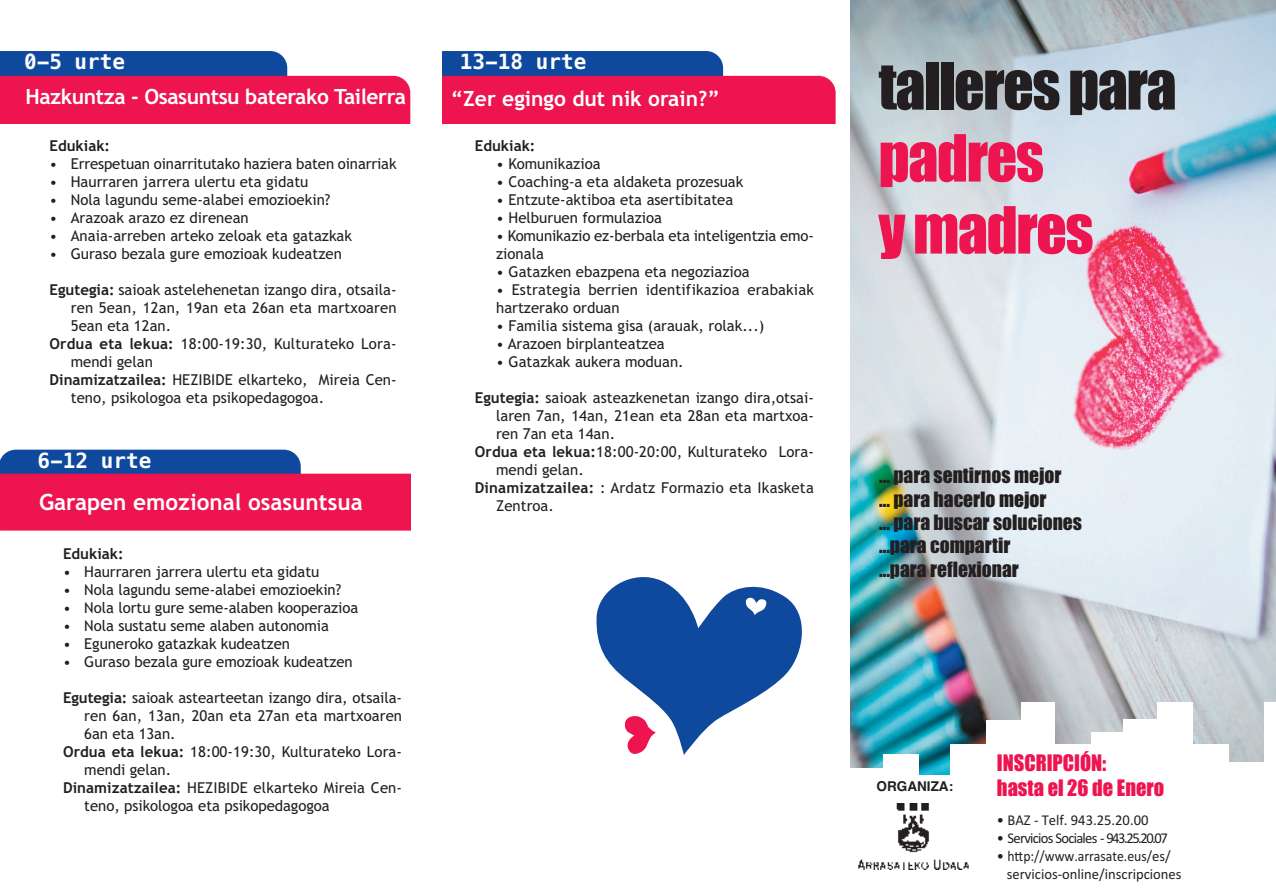
<style>
.page{position:relative;width:1276px;height:893px;background:#fff}
.page>*{position:absolute;margin:0;border:0;box-sizing:border-box;transform-origin:0 0}
.t1{font:60px/72px "Impact";letter-spacing:-.025em;color:#ed144f}
.t2{font:60px "Impact";letter-spacing:-.025em;color:#231f20}
.t3{font:700 22.5px "Trebuchet MS";color:#fff}
.t4{font:700 21px "Trebuchet MS";letter-spacing:-.02em;color:#fff}
.t5{font:21px/25.2px "Impact";color:#ed144f}
.t6{font:700 21px "Menlo";color:#fff}
.t7{font:700 21px "Trebuchet MS";color:#fff}
.t8{font:19.5px/23.4px "Impact";color:#231f20}
.t9{font:15px/18px "Trebuchet MS";color:#231f20}
.t10{font:15px/18px "Calibri";color:#231f20}
.t11{font:15px "Calibri";letter-spacing:-.05em;color:#231f20}
.t12{font:700 15px "Trebuchet MS";color:#231f20}
.t13{font:700 13.5px "Helvetica";color:#231f20}
.s1{font-weight:700}
</style>
<div class="page">
<svg style="left:0;top:450px;width:411px;height:81px;background:#bf336e"></svg>
<div style="left:416px;top:51px;width:307px;height:51px;background:#0f499d;border-radius:17px"></div>
<div style="left:415px;top:76px;width:420px;height:69px;background:#ed144f;border-radius:17px"></div>
<div style="left:406px;top:124px;width:444px;height:26px;background:#fff"></div>
<div style="left:411px;top:24px;width:31px;height:723px;background:#fff"></div>
<img style="left:850px;top:0;width:426px;height:775px">
<div style="left:950px;top:744px;width:37px;height:149px;background:#fff"></div>
<div style="left:985px;top:721px;width:37px;height:172px;background:#fff"></div>
<div style="left:1021px;top:702px;width:34px;height:191px;background:#fff"></div>
<div style="left:1054px;top:745px;width:38px;height:148px;background:#fff"></div>
<div style="left:1091px;top:732px;width:34px;height:161px;background:#fff"></div>
<div style="left:1123px;top:719px;width:34px;height:174px;background:#fff"></div>
<div style="left:1157px;top:702px;width:35px;height:191px;background:#fff"></div>
<div style="left:1191px;top:744px;width:38px;height:149px;background:#fff"></div>
<div style="left:1225px;top:763px;width:40px;height:130px;background:#fff"></div>
<div style="left:1264px;top:702px;width:12px;height:191px;background:#fff"></div>
<div style="left:850px;top:768px;width:34px;height:125px;background:#fff"></div>
<div style="left:883px;top:755px;width:35px;height:138px;background:#fff"></div>
<img style="left:858px;top:803px;width:111px;height:67px">
<svg style="left:0;top:51px;width:410px;height:73px;background:#ba3974"></svg>
<svg style="left:596px;top:577px;width:206px;height:178px"></svg>
<h3 class="t6" style="left:24px;top:49px;width:103px">0-5 urte</h3>
<h3 class="t4" style="left:26px;top:85px;width:382px">Hazkuntza - Osasuntsu baterako Tailerra</h3>
<p class="t12" style="left:50px;top:137px;width:62px">Edukiak:</p>
<p class="t9" style="left:50px;top:154px;width:348px">• Errespetuan oinarritutako haziera baten oinarriak</p>
<p class="t9" style="left:50px;top:172px;width:260px">• Haurraren jarrera ulertu eta gidatu</p>
<p class="t9" style="left:50px;top:190px;width:282px">• Nola lagundu seme-alabei emozioekin?</p>
<p class="t9" style="left:50px;top:208px;width:201px">• Arazoak arazo ez direnean</p>
<p class="t9" style="left:50px;top:226px;width:304px">• Anaia-arreben arteko zeloak eta gatazkak</p>
<p class="t9" style="left:50px;top:244px;width:294px">• Guraso bezala gure emozioak kudeatzen</p>
<p class="t9" style="left:50px;top:280px;width:348px"><span class="s1">Egutegia:</span> saioak astelehenetan izango dira, otsaila-</p>
<p class="t9" style="left:71px;top:298px;width:327px">ren 5ean, 12an, 19an eta 26an eta martxoaren</p>
<p class="t9" style="left:71px;top:316px;width:102px">5ean eta 12an.</p>
<p class="t9" style="left:50px;top:334px;width:348px"><span class="s1">Ordua eta lekua:</span> 18:00-19:30, Kulturateko Lora-</p>
<p class="t9" style="left:71px;top:352px;width:84px">mendi gelan</p>
<p class="t9" style="left:50px;top:370px;width:348px"><span class="s1">Dinamizatzailea:</span> HEZIBIDE elkarteko, Mireia Cen-</p>
<p class="t9" style="left:71px;top:388px;width:255px">teno, psikologoa eta psikopedagogoa.</p>
<h3 class="t6" style="left:38px;top:448px;width:115px">6-12 urte</h3>
<h2 class="t3" style="left:39px;top:489px;width:325px">Garapen emozional osasuntsua</h2>
<p class="t12" style="left:63px;top:545px;width:62px">Edukiak:</p>
<p class="t9" style="left:63px;top:563px;width:258px">• Haurraren jarrera ulertu eta gidatu</p>
<p class="t9" style="left:63px;top:581px;width:280px">• Nola lagundu seme-alabei emozioekin?</p>
<p class="t9" style="left:63px;top:599px;width:297px">• Nola lortu gure seme-alaben kooperazioa</p>
<p class="t9" style="left:63px;top:617px;width:267px">• Nola sustatu seme alaben autonomia</p>
<p class="t9" style="left:63px;top:635px;width:228px">• Eguneroko gatazkak kudeatzen</p>
<p class="t9" style="left:63px;top:653px;width:291px">• Guraso bezala gure emozioak kudeatzen</p>
<p class="t9" style="left:63px;top:689px;width:340px"><span class="s1">Egutegia:</span> saioak astearteetan izango dira, otsaila-</p>
<p class="t9" style="left:84px;top:707px;width:319px">ren 6an, 13an, 20an eta 27an eta martxoaren</p>
<p class="t9" style="left:84px;top:725px;width:93px">6an eta 13an.</p>
<p class="t9" style="left:63px;top:743px;width:340px"><span class="s1">Ordua eta lekua:</span> 18:00-19:30, Kulturateko Lora-</p>
<p class="t9" style="left:84px;top:761px;width:88px">mendi gelan.</p>
<p class="t9" style="left:63px;top:779px;width:340px"><span class="s1">Dinamizatzailea:</span> HEZIBIDE elkarteko Mireia Cen-</p>
<p class="t9" style="left:84px;top:797px;width:247px">teno, psikologoa eta psikopedagogoa</p>
<h3 class="t6" style="left:460px;top:49px;width:128px">13-18 urte</h3>
<h3 class="t7" style="left:451px;top:86px;width:270px">“Zer egingo dut nik orain?”</h3>
<p class="t12" style="left:475px;top:137px;width:62px">Edukiak:</p>
<p class="t9" style="left:496px;top:154px;width:106px">• Komunikazioa</p>
<p class="t9" style="left:496px;top:172px;width:249px">• Coaching-a eta aldaketa prozesuak</p>
<p class="t9" style="left:496px;top:190px;width:239px">• Entzute-aktiboa eta asertibitatea</p>
<p class="t9" style="left:496px;top:208px;width:167px">• Helburuen formulazioa</p>
<p class="t9" style="left:496px;top:226px;width:319px">• Komunikazio ez-berbala eta inteligentzia emo&shy;zionala</p>
<p class="t9" style="left:496px;top:262px;width:255px">• Gatazken ebazpena eta negoziazioa</p>
<p class="t9" style="left:496px;top:280px;width:319px">• Estrategia berrien identifikazioa erabakiak hartzerako orduan</p>
<p class="t9" style="left:496px;top:316px;width:270px">• Familia sistema gisa (arauak, rolak...)</p>
<p class="t9" style="left:496px;top:334px;width:170px">• Arazoen birplanteatzea</p>
<p class="t9" style="left:496px;top:352px;width:189px">• Gatazkak aukera moduan.</p>
<p class="t9" style="left:475px;top:388px;width:340px"><span class="s1">Egutegia:</span> saioak asteazkenetan izango dira,otsai-</p>
<p class="t9" style="left:496px;top:406px;width:319px">laren 7an, 14an, 21ean eta 28an eta martxoa-</p>
<p class="t9" style="left:496px;top:424px;width:121px">ren 7an eta 14an.</p>
<p class="t9" style="left:475px;top:442px;width:340px"><span class="s1">Ordua eta lekua:</span>18:00-20:00, Kulturateko Lora-</p>
<p class="t9" style="left:496px;top:460px;width:89px">mendi gelan.</p>
<p class="t9" style="left:475px;top:478px;width:340px"><span class="s1">Dinamizatzailea:</span> : Ardatz Formazio eta Ikasketa</p>
<p class="t9" style="left:496px;top:496px;width:59px">Zentroa.</p>
<h1 class="t2" style="left:878px;top:54px;width:300px">tallerespara</h1>
<h1 class="t1" style="left:878px;top:125px;width:217px">padres ymadres</h1>
<h3 class="t8" style="left:879px;top:465px;width:204px">... para sentirnos mejor<br>... para hacerlo mejor<br>... para buscar soluciones ...para compartir<br>...para reflexionar</h3>
<p class="t13" style="left:876px;top:778px;width:78px">ORGANIZA:</p>
<h3 class="t5" style="left:997px;top:751px;width:169px">INSCRIPCIÓN:<br>hasta el 26 de Enero</h3>
<p class="t10" style="left:997px;top:811px;width:153px">• BAZ - Telf. 943.25.20.00</p>
<p class="t11" style="left:997px;top:829px;width:172px">• Servicios Sociales - 943.25.20.07</p>
<p class="t10" style="left:1007px;top:847px;width:176px;text-indent:-10px">• http://www.arrasate.eus/es/ servicios-online/inscripciones</p>
</div>
